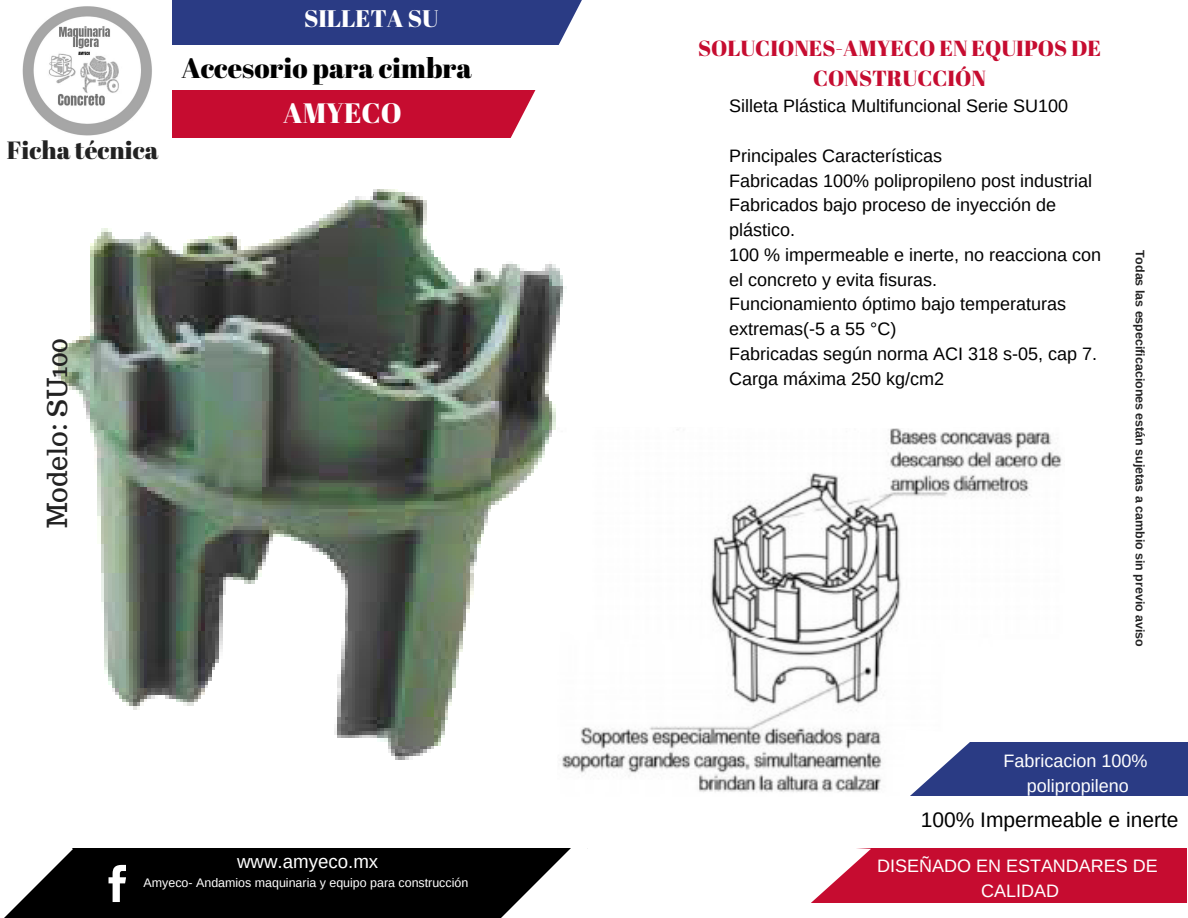
<style>
.page{position:relative;width:1188px;height:918px;background:#fff}
.page>*{position:absolute;margin:0;border:0;box-sizing:border-box;transform-origin:0 0}
.t1{font:28.05px "Abril Fatface";color:#000}
.t2{font:28.05px "Abril Fatface";color:#fff}
.t3{font:27px "Trocchi";color:#222}
.t4{font:24.9px "Abril Fatface";color:#222}
.t5{font:24px "Abril Fatface";color:#fff}
.t6{font:21.75px/30.3px "Abril Fatface";color:#c60c30;text-align:center}
.t7{font:21px "Arimo";color:#000}
.t8{font:18.75px "Arimo";color:#fff}
.t9{font:18px/24.8px "Arimo";color:#000}
.t10{font:18px/24.8px "Arimo";color:#fff;text-align:center}
.t11{font:700 12.45px "Arimo";color:#222}
.t12{font:12.45px "Arimo";color:#fff}
</style>
<div class="page">
<div style="left:172px;top:0;width:422px;height:45px;background:#2a3b84"></div>
<img style="left:22px;top:6px;width:130px;height:130px">
<div style="left:172px;top:90px;width:422px;height:47px;background:#c60c30"></div>
<img style="left:54px;top:189px;width:513px;height:571px">
<svg style="left:505px;top:0;width:89px;height:138px"></svg>
<img style="left:558px;top:427px;width:504px;height:365px">
<div style="left:906px;top:742px;width:282px;height:54px;background:#2a3b84"></div>
<div style="left:1px;top:848px;width:586px;height:70px;background:#000"></div>
<svg style="left:109px;top:865px;width:16px;height:37px"></svg>
<svg style="left:1px;top:848px;width:72px;height:70px"></svg>
<svg style="left:501px;top:848px;width:87px;height:70px"></svg>
<div style="left:812px;top:848px;width:375px;height:54px;background:#c60c30"></div>
<svg style="left:902px;top:729px;width:78px;height:67px"></svg>
<svg style="left:811px;top:848px;width:60px;height:55px"></svg>
<div style="left:729px;top:390px;width:224px;height:38px;background:#fff"></div>
<h3 class="t4" style="left:7px;top:133px;width:153px">Ficha técnica</h3>
<h3 class="t5" style="left:304px;top:2px;width:136px">SILLETA SU</h3>
<h1 class="t1" style="left:181px;top:48px;width:292px">Accesorio para cimbra</h1>
<h1 class="t2" style="left:283px;top:93px;width:120px">AMYECO</h1>
<h2 class="t3" style="left:40px;top:528px;width:192px;rotate:-90deg">Modelo: SU100</h2>
<p class="t8" style="left:237px;top:852px;width:143px">www.amyeco.mx</p>
<p class="t12" style="left:144px;top:875px;width:326px">Amyeco- Andamios maquinaria y equipo para construcción</p>
<p class="t10" style="left:406px;top:864px;width:131px">Y ECONOMICO</p>
<p class="t6" style="left:698px;top:32px;width:405px">SOLUCIONES-AMYECO EN EQUIPOS DE<br>CONSTRUCCIÓN</p>
<p class="t9" style="left:729px;top:94px;width:340px">Silleta Plástica Multifuncional Serie SU100</p>
<p class="t9" style="left:729px;top:143px;width:374px">Principales Características<br>Fabricadas 100% polipropileno post industrial Fabricados bajo proceso de inyección de plástico.<br>100 % impermeable e inerte, no reacciona con el concreto y evita fisuras.<br>Funcionamiento óptimo bajo temperaturas extremas(-5 a 55 °C)<br>Fabricadas según norma ACI 318 s-05, cap 7.<br>Carga máxima 250 kg/cm2</p>
<p class="t11" style="left:1147px;top:250px;width:399px;rotate:90deg">Todas las especificaciones están sujetas a cambio sin previo aviso</p>
<p class="t10" style="left:1003px;top:749px;width:146px">Fabricacion 100% polipropileno</p>
<p class="t7" style="left:921px;top:808px;width:259px">100% Impermeable e inerte</p>
<p class="t10" style="left:877px;top:854px;width:282px">DISEÑADO EN ESTANDARES DE<br>CALIDAD</p>
</div>
